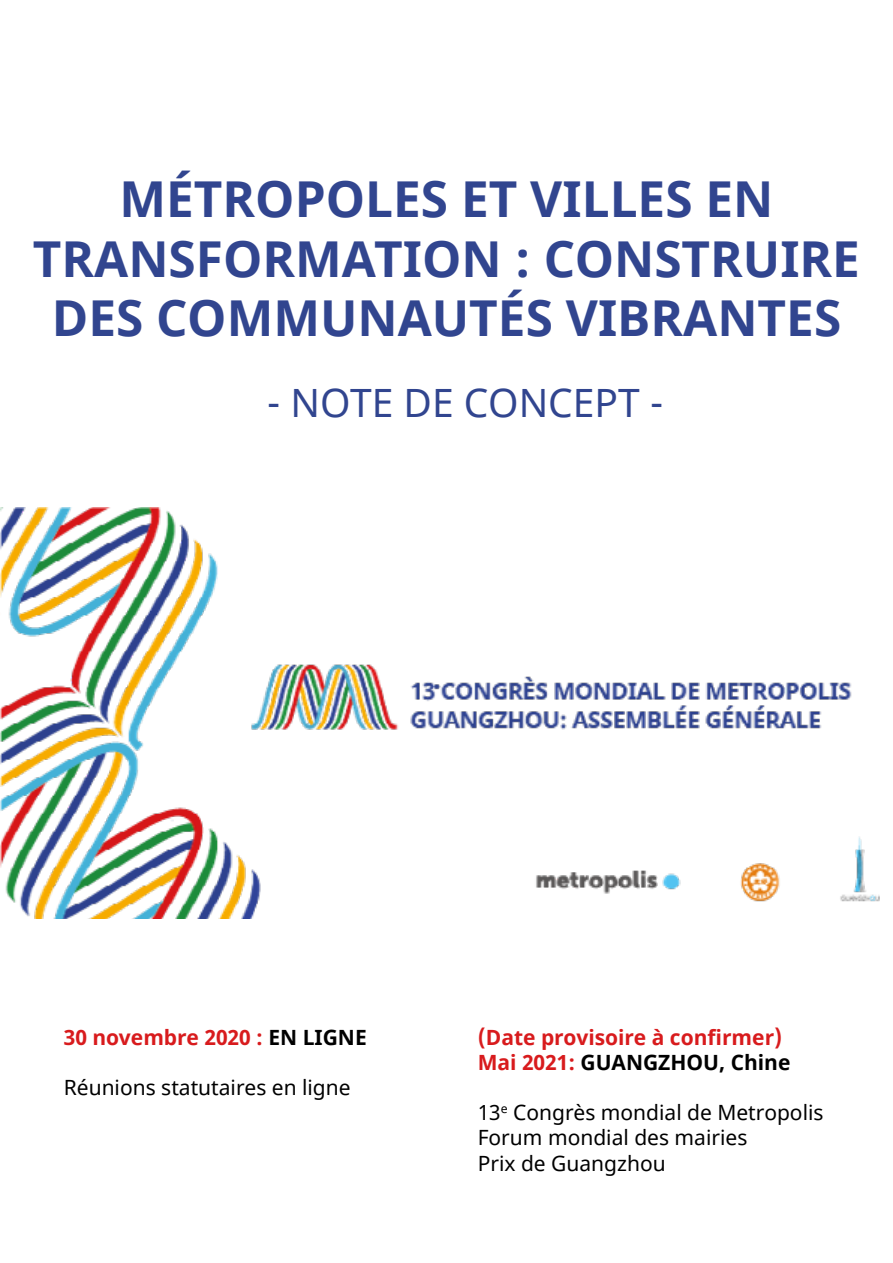
<style>
.page{position:relative;width:893px;height:1263px;background:#fff}
.page>*{position:absolute;margin:0;border:0;box-sizing:border-box;transform-origin:0 0}
.t1{font:700 49.5px/59.4px "Noto Sans";color:#31458f;text-align:center}
.t2{font:39px "Noto Sans";color:#31458f}
.t3{font:21px/25.2px "Noto Sans";color:#000}
.t4{font:700 21px/25.2px "Noto Sans";color:#d81b1d}
.s1{color:#000}
</style>
<div class="page">
<img style="left:0;top:507px;width:880px;height:411px">
<h1 class="t1" style="left:33px;top:171px;width:829px">MÉTROPOLES ET VILLES EN<br>TRANSFORMATION : CONSTRUIRE<br>DES COMMUNAUTÉS VIBRANTES</h1>
<h2 class="t2" style="left:267px;top:376px;width:398px">- NOTE DE CONCEPT -</h2>
<p class="t4" style="left:64px;top:1025px;width:304px">30 novembre 2020 : <span class="s1">EN LIGNE</span></p>
<p class="t3" style="left:64px;top:1075px;width:288px">Réunions statutaires en ligne</p>
<p class="t4" style="left:478px;top:1025px;width:314px">(Date provisoire à confirmer)<br>Mai 2021: <span class="s1">GUANGZHOU, Chine</span></p>
<p class="t3" style="left:478px;top:1101px;width:347px">13<sup>e</sup> Congrès mondial de Metropolis<br>Forum mondial des mairies<br>Prix de Guangzhou</p>
</div>
